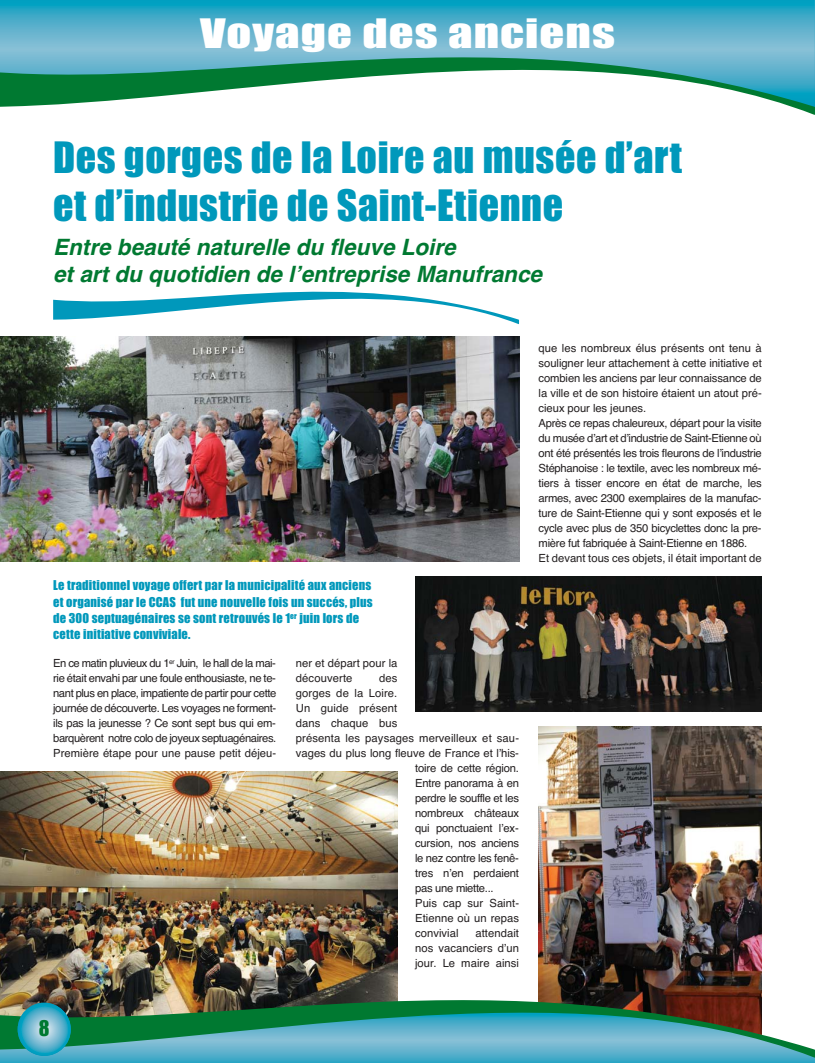
<style>
.page{position:relative;width:815px;height:1063px;background:#fff}
.page>*{position:absolute;margin:0;border:0;box-sizing:border-box;transform-origin:0 0}
.t1{font:40px/48px "Impact";letter-spacing:.015em;color:#0098bb}
.t2{font:37.5px "Impact";letter-spacing:.02em;color:#fff;scale:1.3 1}
.t3{font:italic 700 22.5px/27px "Helvetica";color:#007931}
.t4{font:20px "Impact";color:#007931}
.t5{font:12.5px/16.2px "Impact";letter-spacing:.015em;color:#0098bb}
.t6{font:11.25px/15px "Helvetica";letter-spacing:-.015em;color:#231f20;text-align:justify}
.t7{font:11.25px/15px "Helvetica";letter-spacing:.01em;color:#231f20}
</style>
<div class="page">
<img style="left:539px;top:727px;width:223px;height:273px">
<img style="left:0;top:772px;width:397px;height:228px">
<svg style="left:0;top:0;width:815px;height:57px;background:#54b1cc"></svg>
<svg style="left:0;top:57px;width:815px;height:58px"></svg>
<svg style="left:0;top:1058px;width:815px;height:5px;background:#35a7c5"></svg>
<svg style="left:0;top:1000px;width:815px;height:58px;background:#51958e"></svg>
<svg style="left:18px;top:1003px;width:53px;height:53px;background:#56b3cd"></svg>
<svg style="left:53px;top:292px;width:466px;height:32px"></svg>
<img style="left:0;top:337px;width:519px;height:225px">
<img style="left:415px;top:577px;width:347px;height:135px">
<h2 class="t2" style="left:200px;top:22px;width:321px">Voyage des anciens</h2>
<h1 class="t1" style="left:53px;top:137px;width:630px">Des gorges de la Loire au musée d’art et d’industrie de Saint-Etienne</h1>
<h3 class="t3" style="left:53px;top:236px;width:495px">Entre beauté naturelle du fleuve Loire<br>et art du quotidien de lʼentreprise Manufrance</h3>
<p class="t5" style="left:53px;top:578px;width:321px">Le traditionnel voyage offert par la municipalité aux anciens et organisé par le CCAS fut une nouvelle fois un succés, plus de 300 septuagénaires se sont retrouvés le 1<sup>er</sup> juin lors de cette initiative conviviale.</p>
<p class="t6" style="left:53px;top:656px;width:225px">En ce matin pluvieux du 1<sup>er</sup> Juin, le hall de la mai&shy;rie était envahi par une foule enthousiaste, ne te&shy;nant plus en place, impatiente de partir pour cette journée de découverte. Les voyages ne forment&shy;ils pas la jeunesse ? Ce sont sept bus qui em&shy;barquèrent notre colo de joyeux septuagénaires.<br>Première étape pour une pause petit déjeu-</p>
<p class="t6" style="left:296px;top:656px;width:103px">ner et départ pour la découverte</p>
<p class="t6" style="left:296px;top:671px;width:103px;text-indent:83px">des gorges de la Loire.<br>Un guide présent dans chaque bus</p>
<p class="t7" style="left:296px;top:731px;width:225px">présenta les paysages merveilleux et sau&shy;vages du plus long fleuve de France et lʼhis-</p>
<p class="t6" style="left:415px;top:761px;width:105px;text-align:left">toire de cette région.<br>Entre panorama à en perdre le souffle et les nombreux châteaux qui ponctuaient lʼex&shy;cursion, nos anciens le nez contre les fenê&shy;tres nʼen perdaient pas une miette...<br>Puis cap sur Saint-<br>Etienne où un repas convivial</p>
<p class="t6" style="left:415px;top:926px;width:105px;text-indent:60px">attendait nos vacanciers dʼun jour. Le maire ainsi</p>
<p class="t6" style="left:539px;top:341px;width:225px;text-align:left">que les nombreux élus présents ont tenu à souligner leur attachement à cette initiative et combien les anciens par leur connaissance de la ville et de son histoire étaient un atout pré&shy;cieux pour les jeunes.<br>Après ce repas chaleureux, départ pour la visite du musée dʼart et dʼindustrie de Saint-Etienne où ont été présentés les trois fleurons de lʼindustrie Stéphanoise : le textile, avec les nombreux mé&shy;tiers à tisser encore en état de marche, les armes, avec 2300 exemplaires de la manufac&shy;ture de Saint-Etienne qui y sont exposés et le cycle avec plus de 350 bicyclettes donc la pre&shy;mière fut fabriquée à Saint-Etienne en 1886.<br>Et devant tous ces objets, il était important de</p>
<h3 class="t4" style="left:39px;top:1022px;width:12px">8</h3>
</div>
